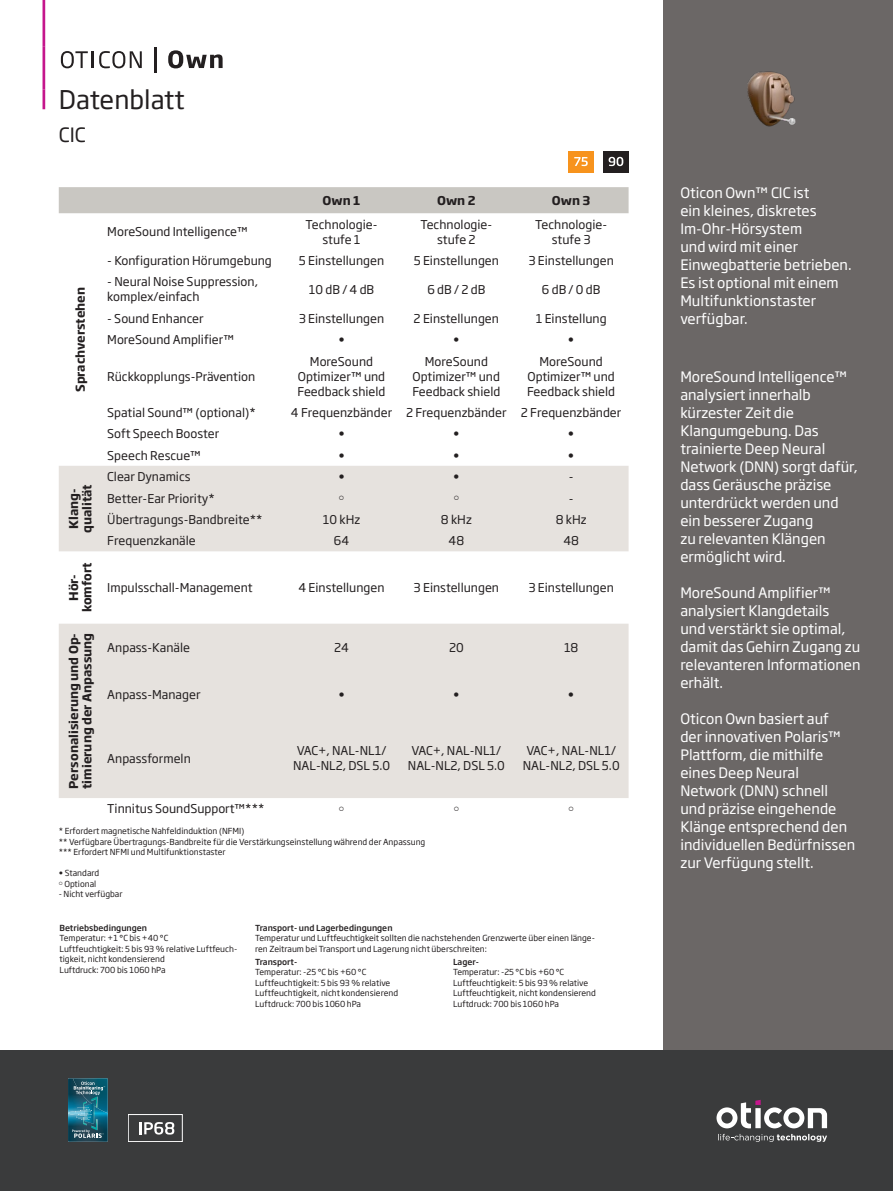
<style>
.page{position:relative;width:893px;height:1191px;background:#fff}
.page>*{position:absolute;margin:0;border:0;box-sizing:border-box;transform-origin:0 0}
.t1{font:25.5px "Soho Gothic Pro";color:#231f20}
.t2{font:19.5px "Soho Gothic Pro";color:#231f20}
.t3{font:14.25px/18px "Soho Gothic Pro";color:#fff}
.t4{font:12px/15px "Soho Gothic Pro";color:#231f20;text-align:center}
.t5{font:700 12px/13.5px "Soho Gothic Pro";color:#231f20;text-align:center}
.t6{font:8.25px/10.5px "Soho Gothic Pro";color:#231f20}
.t7{font:500 8.25px "Soho Gothic Pro";color:#231f20}
</style>
<div class="page">
<div style="left:663px;top:0;width:230px;height:1191px;background:#6b6766"></div>
<div style="left:0;top:1050px;width:893px;height:141px;background:#3a3b3c"></div>
<img style="left:69px;top:1141px;width:38px;height:1px">
<img style="left:68px;top:1137px;width:40px;height:4px">
<svg style="left:68px;top:1078px;width:40px;height:59px;background:#2b7084"></svg>
<div style="left:128px;top:1114px;width:55px;height:27px;border:1px solid #fff"></div>
<svg style="left:139px;top:1122px;width:35px;height:12px"></svg>
<svg style="left:716px;top:1099px;width:111px;height:42px"></svg>
<div style="left:59px;top:187px;width:570px;height:26px;background:#c9c7c2"></div>
<svg style="left:59px;top:466px;width:570px;height:332px;fill:#e6e2de"></svg>
<hr style="left:43px;top:0;width:2px;height:47px;background:#c5168c">
<hr style="left:43px;top:47px;width:2px;height:42px;background:#c5168c">
<hr style="left:43px;top:89px;width:2px;height:20px;background:#c5168c">
<svg style="left:61px;top:51px;width:81px;height:17px"></svg>
<hr style="left:155px;top:47px;width:2px;height:25px;background:#231f20">
<svg style="left:168px;top:50px;width:55px;height:18px"></svg>
<div style="left:603px;top:151px;width:26px;height:21px;background:#231f20"></div>
<svg style="left:609px;top:157px;width:14px;height:9px"></svg>
<div style="left:568px;top:151px;width:26px;height:21px;background:#f7931d"></div>
<svg style="left:574px;top:157px;width:14px;height:9px"></svg>
<img style="left:747px;top:71px;width:49px;height:56px">
<svg style="left:339px;top:496px;width:5px;height:4px"></svg>
<svg style="left:454px;top:496px;width:5px;height:4px"></svg>
<h1 class="t1" style="left:59px;top:80px;width:127px">Datenblatt</h1>
<h2 class="t2" style="left:59px;top:119px;width:28px">CIC</h2>
<p class="t5" style="left:323px;top:193px;width:39px">Own 1</p>
<p class="t5" style="left:437px;top:193px;width:40px">Own 2</p>
<p class="t5" style="left:552px;top:193px;width:40px">Own 3</p>
<p class="t5" style="left:73px;top:392px;width:107px;rotate:-90deg">Sprachverstehen</p>
<p class="t5" style="left:66px;top:533px;width:50px;rotate:-90deg">Klang&shy;qualität</p>
<p class="t5" style="left:66px;top:612px;width:51px;rotate:-90deg">Hör&shy;komfort</p>
<p class="t4" style="left:107px;top:223px;width:142px">MoreSound Intelligence™</p>
<p class="t4" style="left:306px;top:216px;width:72px">Technologie&shy;stufe 1</p>
<p class="t4" style="left:420px;top:216px;width:72px">Technologie&shy;stufe 2</p>
<p class="t4" style="left:535px;top:216px;width:72px">Technologie&shy;stufe 3</p>
<p class="t4" style="left:107px;top:252px;width:166px">- Konfiguration Hörumgebung</p>
<p class="t4" style="left:299px;top:252px;width:87px">5 Einstellungen</p>
<p class="t4" style="left:414px;top:252px;width:87px">5 Einstellungen</p>
<p class="t4" style="left:528px;top:252px;width:87px">3 Einstellungen</p>
<p class="t4" style="left:107px;top:274px;width:152px;text-align:left">- Neural Noise Suppression, komplex/einfach</p>
<p class="t4" style="left:309px;top:281px;width:67px">10 dB / 4 dB</p>
<p class="t4" style="left:427px;top:281px;width:59px">6 dB / 2 dB</p>
<p class="t4" style="left:542px;top:281px;width:60px">6 dB / 0 dB</p>
<p class="t4" style="left:107px;top:310px;width:98px">- Sound Enhancer</p>
<p class="t4" style="left:299px;top:310px;width:87px">3 Einstellungen</p>
<p class="t4" style="left:414px;top:310px;width:87px">2 Einstellungen</p>
<p class="t4" style="left:536px;top:310px;width:72px">1 Einstellung</p>
<p class="t4" style="left:107px;top:332px;width:128px">MoreSound Amplifier™</p>
<p class="t4" style="left:338px;top:332px;width:8px">•</p>
<p class="t4" style="left:453px;top:332px;width:8px">•</p>
<p class="t4" style="left:568px;top:332px;width:8px">•</p>
<p class="t4" style="left:107px;top:368px;width:149px">Rückkopplungs-Prävention</p>
<p class="t4" style="left:298px;top:353px;width:90px">MoreSound<br>Optimizer™ und<br>Feedback shield</p>
<p class="t4" style="left:412px;top:353px;width:90px">MoreSound<br>Optimizer™ und<br>Feedback shield</p>
<p class="t4" style="left:527px;top:353px;width:90px">MoreSound<br>Optimizer™ und<br>Feedback shield</p>
<p class="t4" style="left:107px;top:404px;width:150px">Spatial Sound™ (optional)*</p>
<p class="t4" style="left:291px;top:404px;width:332px">4 Frequenzbänder 2 Frequenzbänder 2 Frequenzbänder</p>
<p class="t4" style="left:107px;top:426px;width:114px">Soft Speech Booster</p>
<p class="t4" style="left:338px;top:426px;width:8px">•</p>
<p class="t4" style="left:453px;top:426px;width:8px">•</p>
<p class="t4" style="left:568px;top:426px;width:8px">•</p>
<p class="t4" style="left:107px;top:447px;width:95px">Speech Rescue™</p>
<p class="t4" style="left:338px;top:447px;width:8px">•</p>
<p class="t4" style="left:453px;top:447px;width:8px">•</p>
<p class="t4" style="left:568px;top:447px;width:8px">•</p>
<p class="t4" style="left:107px;top:468px;width:85px">Clear Dynamics</p>
<p class="t4" style="left:338px;top:468px;width:8px">•</p>
<p class="t4" style="left:453px;top:468px;width:8px">•</p>
<p class="t4" style="left:569px;top:468px;width:6px">-</p>
<p class="t4" style="left:107px;top:490px;width:109px">Better-Ear Priority*</p>
<p class="t4" style="left:569px;top:490px;width:6px">-</p>
<p class="t4" style="left:107px;top:511px;width:157px">Übertragungs-Bandbreite**</p>
<p class="t4" style="left:323px;top:511px;width:39px">10 kHz</p>
<p class="t4" style="left:441px;top:511px;width:32px">8 kHz</p>
<p class="t4" style="left:556px;top:511px;width:32px">8 kHz</p>
<p class="t4" style="left:107px;top:533px;width:90px">Frequenzkanäle</p>
<p class="t4" style="left:334px;top:533px;width:17px">64</p>
<p class="t4" style="left:448px;top:533px;width:17px">48</p>
<p class="t4" style="left:563px;top:533px;width:17px">48</p>
<p class="t4" style="left:107px;top:579px;width:147px">Impulsschall-Management</p>
<p class="t4" style="left:298px;top:579px;width:88px">4 Einstellungen</p>
<p class="t4" style="left:414px;top:579px;width:87px">3 Einstellungen</p>
<p class="t4" style="left:528px;top:579px;width:87px">3 Einstellungen</p>
<p class="t5" style="left:66px;top:789px;width:158px;text-align:left;rotate:-90deg">Personalisierung und Op&shy;timierung der Anpassung</p>
<p class="t4" style="left:107px;top:639px;width:84px">Anpass-Kanäle</p>
<p class="t4" style="left:334px;top:639px;width:16px">24</p>
<p class="t4" style="left:449px;top:639px;width:16px">20</p>
<p class="t4" style="left:564px;top:639px;width:16px">18</p>
<p class="t4" style="left:107px;top:686px;width:95px">Anpass-Manager</p>
<p class="t4" style="left:338px;top:686px;width:8px">•</p>
<p class="t4" style="left:453px;top:686px;width:8px">•</p>
<p class="t4" style="left:568px;top:686px;width:8px">•</p>
<p class="t4" style="left:107px;top:750px;width:85px">Anpassformeln</p>
<p class="t4" style="left:293px;top:742px;width:98px">VAC+, NAL-NL1/<br>NAL-NL2, DSL 5.0</p>
<p class="t4" style="left:408px;top:742px;width:98px">VAC+, NAL-NL1/<br>NAL-NL2, DSL 5.0</p>
<p class="t4" style="left:523px;top:742px;width:98px">VAC+, NAL-NL1/<br>NAL-NL2, DSL 5.0</p>
<p class="t4" style="left:107px;top:801px;width:159px">Tinnitus SoundSupport™***</p>
<p class="t6" style="left:59px;top:825px;width:368px">* Erfordert magnetische Nahfeldinduktion (NFMI)<br>** Verfügbare Übertragungs-Bandbreite für die Verstärkungseinstellung während der Anpassung *** Erfordert NFMI und Multifunktionstaster</p>
<p class="t6" style="left:59px;top:867px;width:42px">• Standard</p>
<p class="t6" style="left:59px;top:878px;width:39px">○ Optional</p>
<p class="t6" style="left:59px;top:888px;width:65px">- Nicht verfügbar</p>
<p class="t7" style="left:60px;top:921px;width:89px">Betriebsbedingungen</p>
<p class="t6" style="left:60px;top:932px;width:179px">Temperatur: +1 °C bis +40 °C<br>Luftfeuchtigkeit: 5 bis 93 % relative Luftfeuch&shy;tigkeit, nicht kondensierend<br>Luftdruck: 700 bis 1060 hPa</p>
<p class="t7" style="left:255px;top:921px;width:139px">Transport- und Lagerbedingungen</p>
<p class="t6" style="left:255px;top:932px;width:341px">Temperatur und Luftfeuchtigkeit sollten die nachstehenden Grenzwerte über einen länge&shy;ren Zeitraum bei Transport und Lagerung nicht überschreiten:</p>
<p class="t7" style="left:255px;top:955px;width:44px">Transport-</p>
<p class="t6" style="left:255px;top:966px;width:144px">Temperatur: -25 °C bis +60 °C Luftfeuchtigkeit: 5 bis 93 % relative Luftfeuchtigkeit, nicht kondensierend Luftdruck: 700 bis 1060 hPa</p>
<p class="t7" style="left:453px;top:955px;width:28px">Lager-</p>
<p class="t6" style="left:453px;top:966px;width:144px">Temperatur: -25 °C bis +60 °C Luftfeuchtigkeit: 5 bis 93 % relative Luftfeuchtigkeit, nicht kondensierend Luftdruck: 700 bis 1060 hPa</p>
<p class="t3" style="left:680px;top:183px;width:173px">Oticon Own™ CIC ist<br>ein kleines, diskretes<br>Im-Ohr-Hörsystem<br>und wird mit einer<br>Einwegbatterie betrieben.<br>Es ist optional mit einem<br>Multifunktionstaster verfügbar.</p>
<p class="t3" style="left:680px;top:367px;width:179px">MoreSound Intelligence™ analysiert innerhalb kürzester Zeit die<br>Klangumgebung. Das trainierte Deep Neural<br>Network (DNN) sorgt dafür, dass Geräusche präzise unterdrückt werden und ein besserer Zugang<br>zu relevanten Klängen ermöglicht wird.</p>
<p class="t3" style="left:680px;top:583px;width:182px">MoreSound Amplifier™ analysiert Klangdetails<br>und verstärkt sie optimal, damit das Gehirn Zugang zu relevanteren Informationen erhält.</p>
<p class="t3" style="left:680px;top:709px;width:176px">Oticon Own basiert auf<br>der innovativen Polaris™<br>Plattform, die mithilfe eines Deep Neural<br>Network (DNN) schnell und präzise eingehende<br>Klänge entsprechend den individuellen Bedürfnissen zur Verfügung stellt.</p>
</div>
